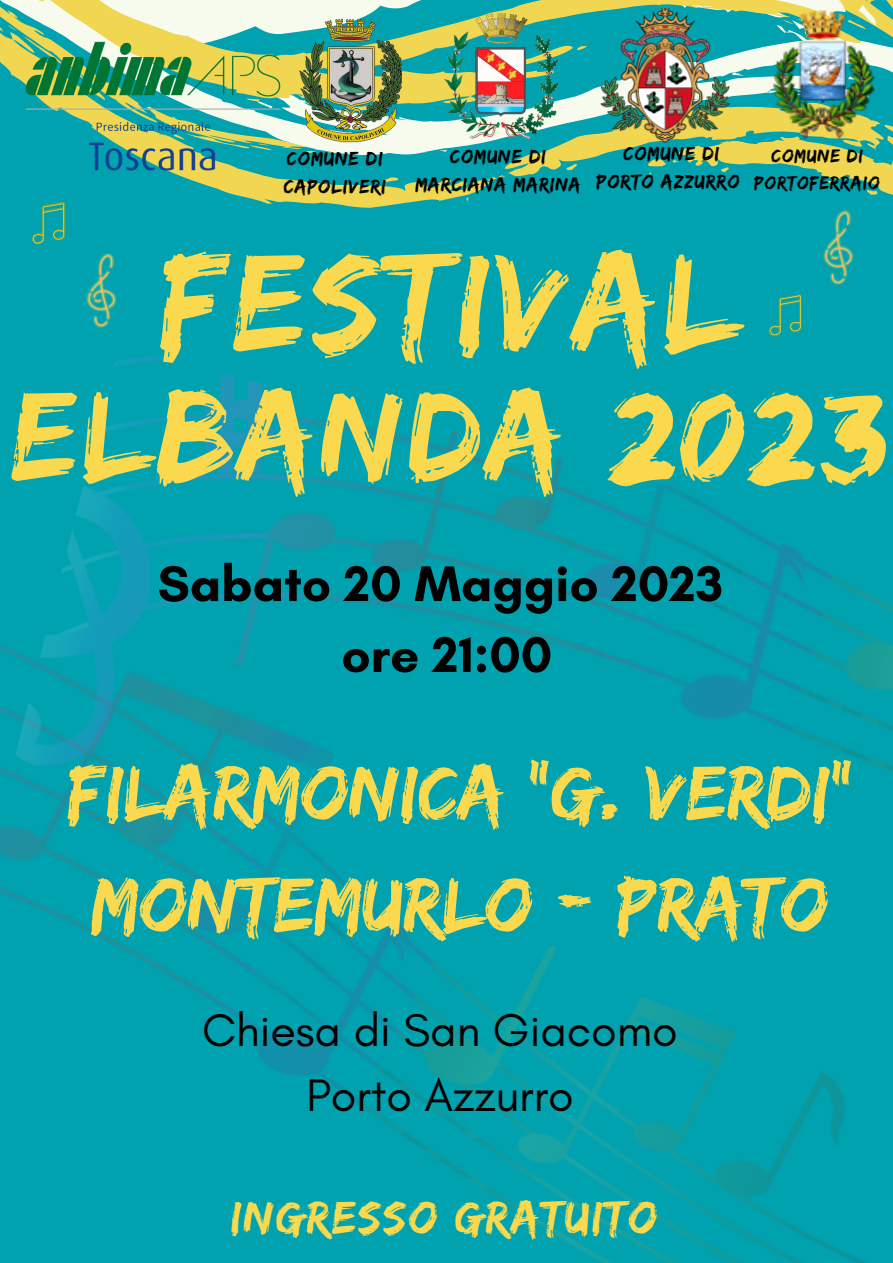
<style>
.page{position:relative;width:893px;height:1263px;background:#00a2b0}
.page>*{position:absolute;margin:0;border:0;box-sizing:border-box;transform-origin:0 0}
.t1{font:143.48px "Edo";letter-spacing:.04em;color:#fad94e}
.t2{font:131.4px "Edo";letter-spacing:.04em;color:#fad94e}
.t3{font:80.25px "Edo";color:#fad94e}
.t4{font:700 51px "Glacial Indifference";color:#000}
.t5{font:48px "Edo";letter-spacing:.04em;color:#fad94e}
.t6{font:46.5px "Glacial Indifference";color:#000}
.t7{font:20.25px "Edo";letter-spacing:.04em;color:#000}
.t8{font:19.35px "Edo";letter-spacing:.04em;color:#000}
</style>
<div class="page">
<svg style="left:186px;top:175px;width:321px;height:33px"></svg>
<svg style="left:347px;top:0;width:411px;height:169px"></svg>
<svg style="left:0;top:0;width:396px;height:154px"></svg>
<svg style="left:460px;top:0;width:433px;height:85px"></svg>
<img style="left:291px;top:15px;width:110px;height:131px">
<img style="left:592px;top:8px;width:146px;height:138px">
<img style="left:758px;top:11px;width:129px;height:113px">
<img style="left:14px;top:17px;width:277px;height:161px">
<img style="left:0;top:356px;width:893px;height:887px">
<img style="left:86px;top:253px;width:31px;height:75px">
<svg style="left:89px;top:255px;width:25px;height:71px"></svg>
<img style="left:833px;top:283px;width:10px;height:2px">
<svg style="left:647px;top:124px;width:246px;height:159px"></svg>
<img style="left:31px;top:201px;width:35px;height:44px">
<svg style="left:33px;top:203px;width:31px;height:40px"></svg>
<img style="left:768px;top:294px;width:34px;height:43px">
<svg style="left:770px;top:295px;width:30px;height:40px"></svg>
<img style="left:444px;top:14px;width:115px;height:125px">
<p class="t7" style="left:287px;top:147px;width:97px">COMUNE DI</p>
<p class="t7" style="left:284px;top:175px;width:104px">CAPOLIVERI</p>
<p class="t7" style="left:450px;top:144px;width:97px">COMUNE DI</p>
<p class="t7" style="left:415px;top:173px;width:167px">MARCIANA MARINA</p>
<p class="t7" style="left:623px;top:142px;width:97px">COMUNE DI</p>
<p class="t7" style="left:596px;top:170px;width:145px">PORTO AZZURRO</p>
<p class="t8" style="left:771px;top:144px;width:93px">COMUNE DI</p>
<p class="t8" style="left:754px;top:171px;width:127px">PORTOFERRAIO</p>
<p class="t1" style="left:160px;top:219px;width:580px">FESTIVAL</p>
<p class="t2" style="left:11px;top:359px;width:877px">ELBANDA 2023</p>
<p class="t4" style="left:158px;top:553px;width:567px">Sabato 20 Maggio 2023</p>
<p class="t4" style="left:341px;top:623px;width:212px">ore 21:00</p>
<p class="t3" style="left:67px;top:746px;width:787px">FILARMONICA “G. VERDI”</p>
<p class="t3" style="left:91px;top:858px;width:739px">MONTEMURLO - PRATO</p>
<p class="t6" style="left:202px;top:1002px;width:477px">Chiesa di San Giacomo</p>
<p class="t6" style="left:306px;top:1067px;width:269px">Porto Azzurro</p>
<p class="t5" style="left:230px;top:1190px;width:428px">INGRESSO GRATUITO</p>
</div>
